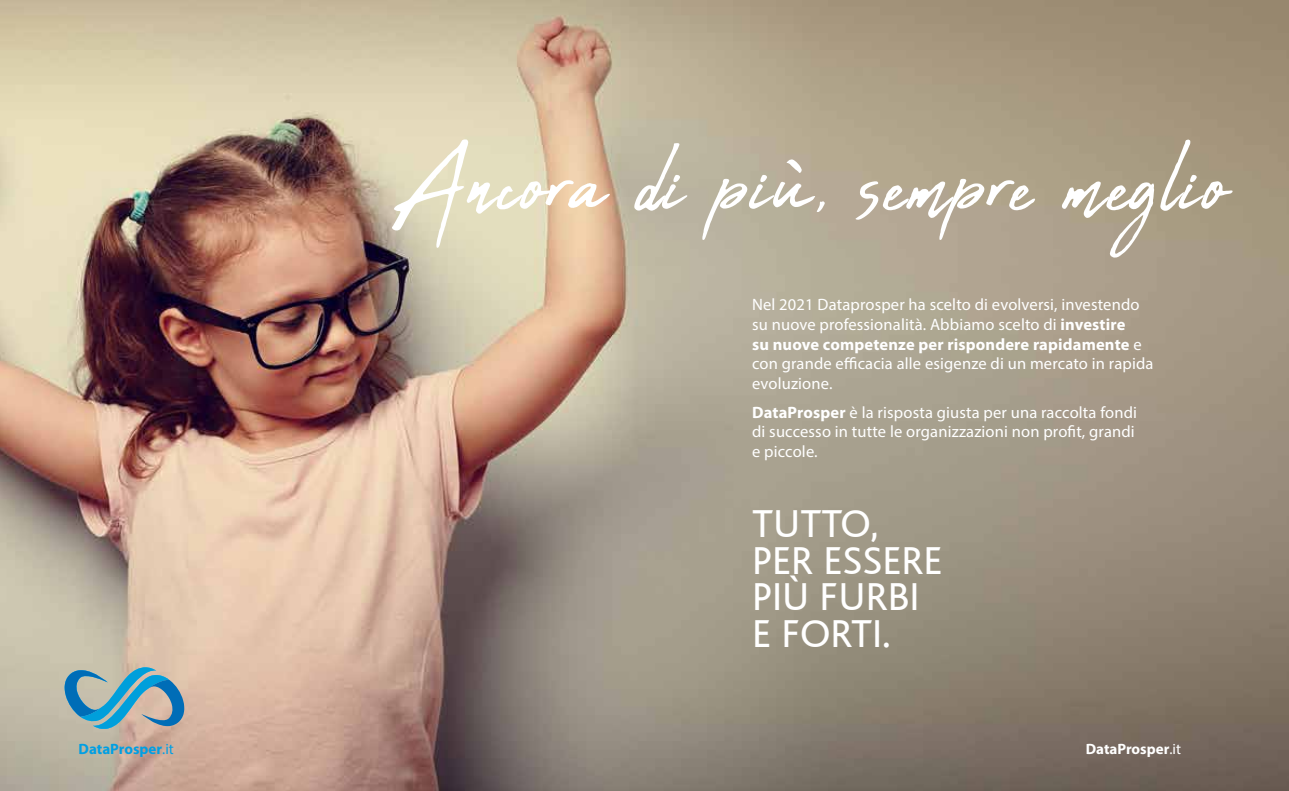
<style>
.page{position:relative;width:1289px;height:791px;background:#fff}
.page>*{position:absolute;margin:0;border:0;box-sizing:border-box;transform-origin:0 0}
.t1{font:128.25px "Abuget";letter-spacing:.02em;color:#fff}
.t2{font:40.8px/36.5px "Bliss";color:#fff}
.t3{font:16.5px/19.8px "Myriad Pro";letter-spacing:.01em;color:#fff}
.t4{font:700 15px "Myriad Pro";color:#fff}
.t5{font:700 15px "Myriad Pro";color:#009fe3}
.s1{font-weight:400}
.s2{font-weight:700}
</style>
<div class="page">
<img style="left:0;top:0;width:1288px;height:791px">
<svg style="left:65px;top:667px;width:119px;height:62px;background:#7da7b5"></svg>
<p class="t5" style="left:79px;top:739px;width:97px">DataProsper<span class="s1">.it</span></p>
<h1 class="t1" style="left:392px;top:111px;width:836px">Ancora di più, sempre meglio</h1>
<p class="t3" style="left:752px;top:294px;width:403px">Nel 2021 Dataprosper ha scelto di evolversi, investendo su nuove professionalità. Abbiamo scelto di <span class="s2">investire<br>su nuove competenze per rispondere rapidamente</span> e con grande efficacia alle esigenze di un mercato in rapida evoluzione.</p>
<p class="t3" style="left:752px;top:402px;width:386px"><span class="s2">DataProsper</span> è la risposta giusta per una raccolta fondi di successo in tutte le organizzazioni non profit, grandi e piccole.</p>
<h2 class="t2" style="left:752px;top:507px;width:192px">TUTTO,<br>PER ESSERE<br>PIÙ FURBI<br>E FORTI.</h2>
<p class="t4" style="left:1085px;top:739px;width:97px">DataProsper<span class="s1">.it</span></p>
</div>
